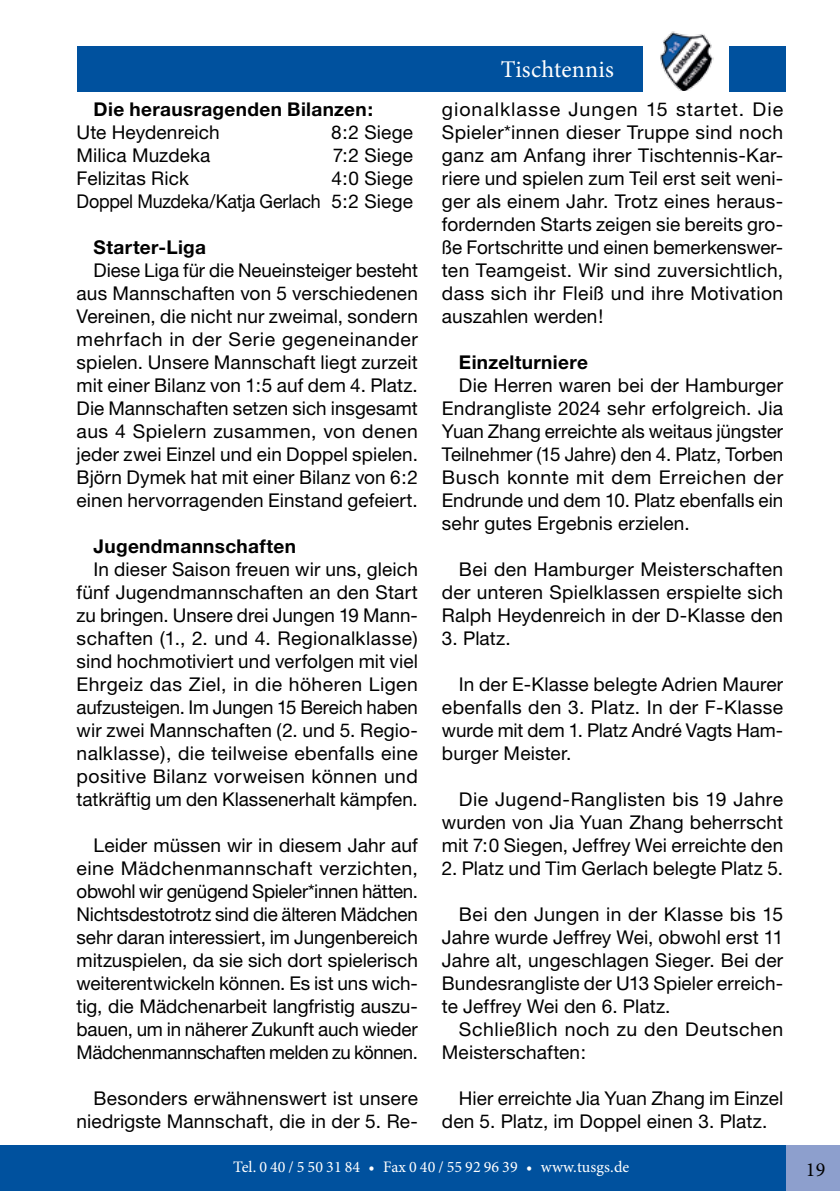
<style>
.page{position:relative;width:840px;height:1191px;background:#fff}
.page>*{position:absolute;margin:0;border:0;box-sizing:border-box;transform-origin:0 0}
.t1{font:24px "Minion Pro";letter-spacing:.005em;color:#fff}
.t2{font:20px "Minion Pro";color:#000}
.t3{font:19px/23px "Helvetica Neue";letter-spacing:.005em;color:#000;text-align:justify}
.t4{font:700 19px "Helvetica Neue";letter-spacing:.015em;color:#000}
.t5{font:19px/23px "Helvetica Neue";letter-spacing:.025em;color:#000}
.t6{font:16px "Minion Pro";letter-spacing:.01em;color:#fff}
</style>
<div class="page">
<div style="left:729px;top:46px;width:56px;height:45px;background:#00519e"></div>
<img style="left:660px;top:31px;width:54px;height:60px">
<div style="left:77px;top:46px;width:565px;height:45px;background:#00519e"></div>
<div style="left:0;top:1145px;width:86px;height:46px;background:#00519e"></div>
<div style="left:785px;top:1145px;width:54px;height:46px;background:#8d9fcd"></div>
<div style="left:77px;top:1145px;width:708px;height:46px;background:#00519e"></div>
<p class="t4" style="left:94px;top:97px;width:281px">Die herausragenden Bilanzen:</p>
<p class="t3" style="left:77px;top:120px;width:145px">Ute Heydenreich</p>
<p class="t3" style="left:331px;top:120px;width:83px">8:2 Siege</p>
<p class="t3" style="left:77px;top:143px;width:135px">Milica Muzdeka</p>
<p class="t3" style="left:332px;top:143px;width:82px">7:2 Siege</p>
<p class="t3" style="left:77px;top:166px;width:114px">Felizitas Rick</p>
<p class="t3" style="left:77px;top:166px;width:338px;text-align:right">4:0 Siege<br>Doppel Muzdeka/Katja Gerlach 5:2 Siege</p>
<p class="t4" style="left:94px;top:235px;width:114px">Starter-Liga</p>
<p class="t3" style="left:77px;top:258px;width:342px;text-indent:17px">Diese Liga für die Neueinsteiger besteht aus Mannschaften von 5 verschiedenen Vereinen, die nicht nur zweimal, sondern mehrfach in der Serie gegeneinander spielen. Unsere Mannschaft liegt zurzeit mit einer Bilanz von 1:5 auf dem 4. Platz.<br>Die Mannschaften setzen sich insgesamt aus 4 Spielern zusammen, von denen jeder zwei Einzel und ein Doppel spielen.<br>Björn Dymek hat mit einer Bilanz von 6:2 einen hervorragenden Einstand gefeiert.</p>
<p class="t4" style="left:94px;top:534px;width:204px">Jugendmannschaften</p>
<p class="t3" style="left:77px;top:557px;width:342px;text-indent:17px">In dieser Saison freuen wir uns, gleich fünf Jugendmannschaften an den Start zu bringen. Unsere drei Jungen 19 Mann&shy;schaften (1., 2. und 4. Regionalklasse) sind hochmotiviert und verfolgen mit viel Ehrgeiz das Ziel, in die höheren Ligen aufzusteigen. Im Jungen 15 Bereich haben wir zwei Mannschaften (2. und 5. Regio&shy;nalklasse), die teilweise ebenfalls eine positive Bilanz vorweisen können und tatkräftig um den Klassenerhalt kämpfen.</p>
<p class="t3" style="left:77px;top:833px;width:342px;text-indent:17px">Leider müssen wir in diesem Jahr auf eine Mädchenmannschaft verzichten, obwohl wir genügend Spieler*innen hätten.<br>Nichtsdestotrotz sind die älteren Mädchen sehr daran interessiert, im Jungenbereich mitzuspielen, da sie sich dort spielerisch weiterentwickeln können. Es ist uns wich&shy;tig, die Mädchenarbeit langfristig auszu&shy;bauen, um in näherer Zukunft auch wieder Mädchenmannschaften melden zu können.</p>
<p class="t3" style="left:77px;top:1086px;width:342px;text-align:right">Besonders erwähnenswert ist unsere niedrigste Mannschaft, die in der 5. Re-</p>
<p class="t1" style="left:500px;top:54px;width:115px">Tischtennis</p>
<p class="t3" style="left:441px;top:97px;width:342px">gionalklasse Jungen 15 startet. Die Spieler*innen dieser Truppe sind noch ganz am Anfang ihrer Tischtennis-Kar&shy;riere und spielen zum Teil erst seit weni&shy;ger als einem Jahr. Trotz eines heraus&shy;fordernden Starts zeigen sie bereits gro&shy;ße Fortschritte und einen bemerkenswer&shy;ten Teamgeist. Wir sind zuversichtlich, dass sich ihr Fleiß und ihre Motivation auszahlen werden!</p>
<p class="t4" style="left:458px;top:350px;width:130px">Einzelturniere</p>
<p class="t3" style="left:441px;top:373px;width:342px;text-indent:17px">Die Herren waren bei der Hamburger Endrangliste 2024 sehr erfolgreich. Jia Yuan Zhang erreichte als weitaus jüngster Teilnehmer (15 Jahre) den 4. Platz, Torben Busch konnte mit dem Erreichen der Endrunde und dem 10. Platz ebenfalls ein sehr gutes Ergebnis erzielen.</p>
<p class="t3" style="left:441px;top:557px;width:342px;text-indent:17px">Bei den Hamburger Meisterschaften der unteren Spielklassen erspielte sich Ralph Heydenreich in der D-Klasse den</p>
<p class="t3" style="left:441px;top:626px;width:70px">3. Platz.</p>
<p class="t3" style="left:441px;top:672px;width:342px;text-indent:17px">In der E-Klasse belegte Adrien Maurer ebenfalls den 3. Platz. In der F-Klasse wurde mit dem 1. Platz André Vagts Ham&shy;burger Meister.</p>
<p class="t3" style="left:441px;top:787px;width:342px;text-indent:17px">Die Jugend-Ranglisten bis 19 Jahre wurden von Jia Yuan Zhang beherrscht mit 7:0 Siegen, Jeffrey Wei erreichte den</p>
<p class="t3" style="left:441px;top:856px;width:342px">2. Platz und Tim Gerlach belegte Platz 5.</p>
<p class="t3" style="left:441px;top:902px;width:342px;text-indent:17px">Bei den Jungen in der Klasse bis 15<br>Jahre wurde Jeffrey Wei, obwohl erst 11<br>Jahre alt, ungeschlagen Sieger. Bei der Bundesrangliste der U13 Spieler erreich&shy;te Jeffrey Wei den 6. Platz.</p>
<p class="t5" style="left:441px;top:1017px;width:342px;text-indent:17px">Schließlich noch zu den Deutschen<br>Meisterschaften:</p>
<p class="t3" style="left:441px;top:1086px;width:342px;text-indent:17px">Hier erreichte Jia Yuan Zhang im Einzel den 5. Platz, im Doppel einen 3. Platz.</p>
<p class="t6" style="left:233px;top:1156px;width:128px">Tel. 0 40 / 5 50 31 84</p>
<p class="t2" style="left:805px;top:1155px;width:21px">19</p>
<p class="t6" style="left:368px;top:1156px;width:262px">• Fax 0 40 / 55 92 96 39 • www.tusgs.de</p>
</div>
